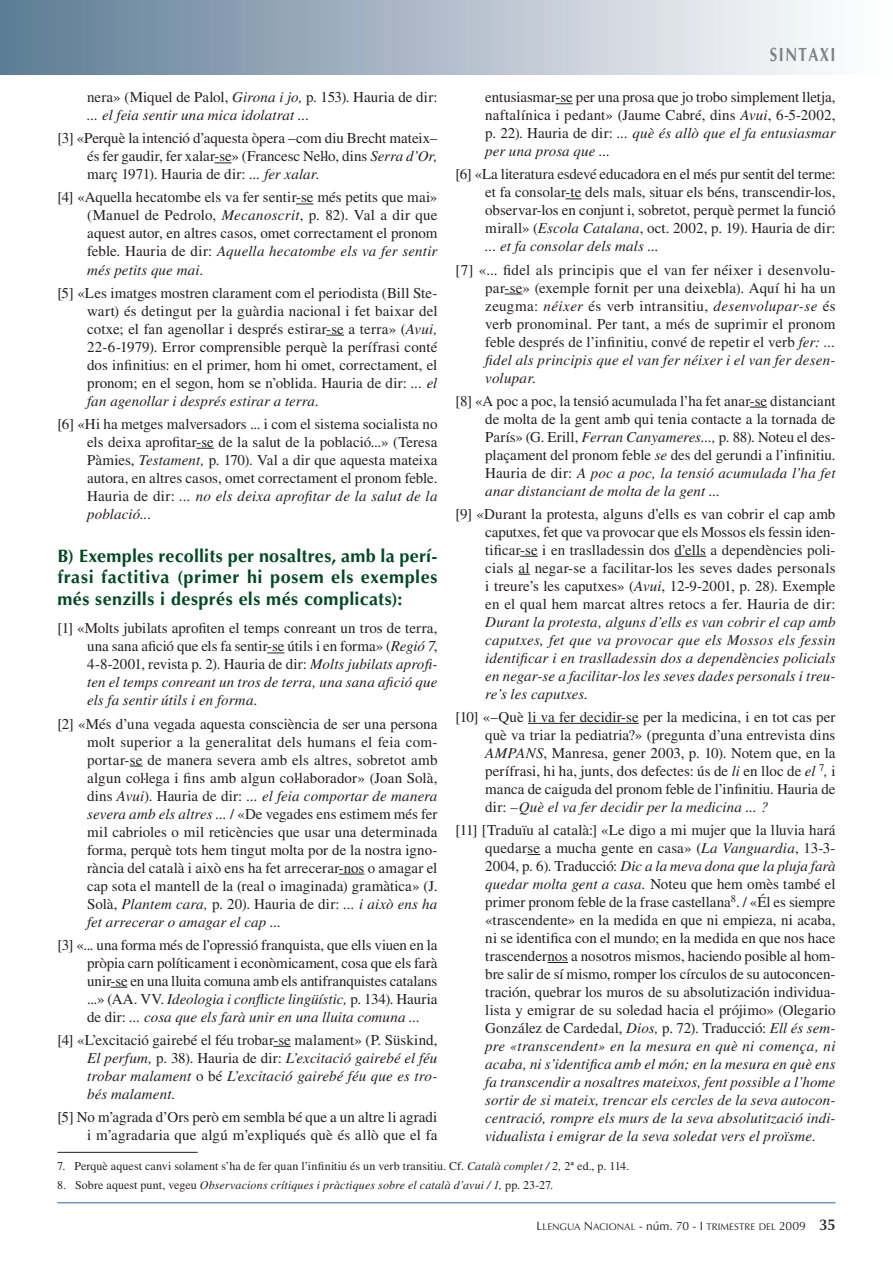
<style>
.page{position:relative;width:893px;height:1263px;background:#fff}
.page>*{position:absolute;margin:0;border:0;box-sizing:border-box;transform-origin:0 0}
.t1{font:19.2px "Optima LT Std Bold SC800";letter-spacing:.095em;color:#808285;scale:.79 1}
.t2{font:700 18px/21.6px "Optima LT Std";letter-spacing:.025em;color:#004923;text-align:justify}
.t3{font:15px/18px "Times LT Std";color:#231f20;text-align:justify}
.t4{font:italic 15px/18px "Times LT Std";letter-spacing:.005em;color:#231f20;text-align:justify}
.t5{font:12px "Times LT Std";letter-spacing:.01em;color:#231f20}
.t6{font:italic 12px "Times LT Std";letter-spacing:.015em;color:#231f20}
.t7{font:9.6px "Optima LT Std SC800";letter-spacing:.005em;color:#231f20}
.s1{font-style:normal}
.s2{font-style:italic}
.s3{font-size:12px}
.s4{font-family:"Optima LT Std";font-size:12px}
.s5{font-family:"Optima LT Std";font-weight:600;font-size:15.6px}
</style>
<div class="page">
<div style="left:0;top:0;width:893px;height:74px;background:linear-gradient(to right,#5d7b95,#fff)"></div>
<hr style="left:57px;top:1202px;width:779px;height:1px;background:#6e99c4">
<svg style="left:214px;top:162px;width:17px;height:1px"></svg>
<svg style="left:296px;top:204px;width:18px;height:1px"></svg>
<svg style="left:326px;top:335px;width:18px;height:1px"></svg>
<svg style="left:196px;top:448px;width:18px;height:1px"></svg>
<svg style="left:267px;top:652px;width:17px;height:1px"></svg>
<svg style="left:130px;top:766px;width:13px;height:1px"></svg>
<svg style="left:339px;top:874px;width:25px;height:1px"></svg>
<svg style="left:111px;top:987px;width:16px;height:1px"></svg>
<svg style="left:273px;top:1046px;width:18px;height:1px"></svg>
<svg style="left:555px;top:103px;width:18px;height:1px"></svg>
<svg style="left:565px;top:198px;width:16px;height:1px"></svg>
<svg style="left:505px;top:294px;width:17px;height:1px"></svg>
<svg style="left:750px;top:407px;width:17px;height:1px"></svg>
<svg style="left:520px;top:556px;width:18px;height:1px"></svg>
<hr style="left:674px;top:556px;width:32px;height:1px;background:#231f20">
<svg style="left:518px;top:574px;width:12px;height:1px"></svg>
<hr style="left:528px;top:723px;width:111px;height:1px;background:#231f20">
<svg style="left:528px;top:854px;width:12px;height:1px"></svg>
<svg style="left:547px;top:962px;width:21px;height:1px"></svg>
<hr style="left:57px;top:1152px;width:141px;height:1px;background:#231f20">
<p class="t1" style="left:770px;top:43px;width:85px">SINTAXI</p>
<p class="t4" style="left:87px;top:88px;width:352px"><span class="s1">nera» (Miquel de Palol,</span> Girona i jo, <span class="s1">p. 153). Hauria de dir: </span>... el feia sentir una mica idolatrat ...</p>
<p class="t3" style="left:87px;top:129px;width:352px;text-indent:-30px">[3] «Perquè la intenció d’aquesta òpera –com diu Brecht mateix– és fer gaudir, fer xalar-se» (Francesc Nel·lo, dins <span class="s2">Serra d’Or, </span>març 1971). Hauria de dir: <span class="s2">... fer xalar.</span></p>
<p class="t3" style="left:87px;top:188px;width:352px;text-indent:-30px">[4] «Aquella hecatombe els va fer sentir-se més petits que mai» (Manuel de Pedrolo, <span class="s2">Mecanoscrit</span>, p. 82). Val a dir que aquest autor, en altres casos, omet correctament el pronom feble. Hauria de dir: <span class="s2">Aquella hecatombe els va fer sentir més petits que mai.</span></p>
<p class="t3" style="left:87px;top:283px;width:352px;text-indent:-30px">[5] «Les imatges mostren clarament com el periodista (Bill Ste&shy;wart) és detingut per la guàrdia nacional i fet baixar del cotxe; el fan agenollar i després estirar-se a terra» (<span class="s2">Avui, </span>22-6-1979). Error comprensible perquè la perífrasi conté dos infinitius: en el primer, hom hi omet, correctament, el pronom; en el segon, hom se n’oblida. Hauria de dir: <span class="s2">... el fan agenollar i després estirar a terra.</span></p>
<p class="t3" style="left:87px;top:415px;width:352px;text-indent:-30px">[6] «Hi ha metges malversadors ... i com el sistema socialista no els deixa aprofitar-se de la salut de la població...» (Teresa Pàmies, <span class="s2">Testament,</span> p. 170). Val a dir que aquesta mateixa autora, en altres casos, omet correctament el pronom feble.<br>Hauria de dir: <span class="s2">... no els deixa aprofitar de la salut de la població...</span></p>
<p class="t2" style="left:57px;top:545px;width:382px">B) Exemples recollits per nosaltres, amb la perí&shy;frasi factitiva (primer hi posem els exemples més senzills i després els més complicats):</p>
<p class="t3" style="left:87px;top:619px;width:352px;text-indent:-30px">[1] «Molts jubilats aprofiten el temps conreant un tros de terra, una sana afició que els fa sentir-se útils i en forma» (<span class="s2">Regió 7</span>, 4-8-2001, revista p. 2). Hauria de dir: <span class="s2">Molts jubilats aprofi&shy;ten el temps conreant un tros de terra, una sana afició que els fa sentir útils i en forma.</span></p>
<p class="t3" style="left:87px;top:714px;width:352px;text-indent:-30px">[2] «Més d’una vegada aquesta consciència de ser una persona molt superior a la generalitat dels humans el feia com&shy;portar-se de manera severa amb els altres, sobretot amb algun col·lega i fins amb algun col·laborador» (Joan Solà, dins <span class="s2">Avui</span>). Hauria de dir: <span class="s2">... el feia comportar de manera severa amb els altres ...</span> / «De vegades ens estimem més fer mil cabrioles o mil reticències que usar una determinada forma, perquè tots hem tingut molta por de la nostra igno&shy;rància del català i això ens ha fet arrecerar-nos o amagar el cap sota el mantell de la (real o imaginada) gramàtica» (J.<br>Solà, <span class="s2">Plantem cara,</span> p. 20). Hauria de dir: <span class="s2">... i això ens ha fet arrecerar o amagar el cap ...</span></p>
<p class="t3" style="left:87px;top:935px;width:352px;text-indent:-30px">[3] «... una forma més de l’opressió franquista, que ells viuen en la pròpia carn políticament i econòmicament, cosa que els farà unir-se en una lluita comuna amb els antifranquistes catalans ...» (AA. VV. <span class="s2">Ideologia i conflicte lingüístic,</span> p. 134). Hauria de dir: <span class="s2">... cosa que els farà unir en una lluita comuna ...</span></p>
<p class="t4" style="left:87px;top:1031px;width:352px;text-indent:-30px"><span class="s1">[4] «L’excitació gairebé el féu trobar-se malament» (P. Süskind, </span>El perfum, <span class="s1">p. 38). Hauria de dir:</span> L’excitació gairebé el féu trobar malament <span class="s1">o bé</span> L’excitació gairebé féu que es tro&shy;bés malament.</p>
<p class="t3" style="left:57px;top:1108px;width:382px;text-align:right">[5] No m’agrada d’Ors però em sembla bé que a un altre li agradi i m’agradaria que algú m’expliqués què és allò que el fa</p>
<p class="t3" style="left:485px;top:88px;width:352px">entusiasmar-se per una prosa que jo trobo simplement lletja, naftalínica i pedant» (Jaume Cabré, dins <span class="s2">Avui</span>, 6-5-2002, p. 22). Hauria de dir: <span class="s2">... què és allò que el fa entusiasmar per una prosa que ...</span></p>
<p class="t3" style="left:485px;top:165px;width:352px;text-indent:-30px">[6] «La literatura esdevé educadora en el més pur sentit del terme: et fa consolar-te dels mals, situar els béns, transcendir-los, observar-los en conjunt i, sobretot, perquè permet la funció mirall» (<span class="s2">Escola Catalana</span>, oct. 2002, p. 19). Hauria de dir: <span class="s2">... et fa consolar dels mals ...</span></p>
<p class="t3" style="left:485px;top:260px;width:352px;text-indent:-30px">[7] «... fidel als principis que el van fer néixer i desenvolu&shy;par-se» (exemple fornit per una deixebla). Aquí hi ha un zeugma: <span class="s2">néixer</span> és verb intransitiu, <span class="s2">desenvolupar-se</span> és verb pronominal. Per tant, a més de suprimir el pronom feble després de l’infinitiu, convé de repetir el verb <span class="s2">fer: ... fidel als principis que el van fer néixer i el van fer desen&shy;volupar</span>.</p>
<p class="t3" style="left:485px;top:391px;width:352px;text-indent:-30px">[8] «A poc a poc, la tensió acumulada l’ha fet anar-se distanciant de molta de la gent amb qui tenia contacte a la tornada de París» (G. Erill, <span class="s2">Ferran Canyameres...,</span> p. 88). Noteu el des&shy;plaçament del pronom feble <span class="s2">se</span> des del gerundi a l’infinitiu.<br>Hauria de dir: <span class="s2">A poc a poc, la tensió acumulada l’ha fet anar distanciant de molta de la gent ...</span></p>
<p class="t3" style="left:485px;top:505px;width:352px;text-indent:-30px">[9] «Durant la protesta, alguns d’ells es van cobrir el cap amb caputxes, fet que va provocar que els Mossos els fessin iden&shy;tificar-se i en traslladessin dos d’ells a dependències poli&shy;cials al negar-se a facilitar-los les seves dades personals i treure’s les caputxes» (<span class="s2">Avui</span>, 12-9-2001, p. 28). Exemple en el qual hem marcat altres retocs a fer. Hauria de dir:</p>
<p class="t4" style="left:485px;top:613px;width:352px">Durant la protesta, alguns d’ells es van cobrir el cap amb caputxes, fet que va provocar que els Mossos els fessin identificar i en traslladessin dos a dependències policials en negar-se a facilitar-los les seves dades personals i treu&shy;re’s les caputxes.</p>
<p class="t3" style="left:485px;top:708px;width:352px;text-indent:-30px">[10] «–Què li va fer decidir-se per la medicina, i en tot cas per què va triar la pediatria?» (pregunta d’una entrevista dins <span class="s2">AMPANS</span>, Manresa, gener 2003, p. 10). Notem que, en la perífrasi, hi ha, junts, dos defectes: ús de <span class="s2">li</span> en lloc de <span class="s2">el</span> <sup>7</sup><span class="s2">,</span> i manca de caiguda del pronom feble de l’infinitiu. Hauria de dir: <span class="s2">–Què el va fer decidir per la medicina ... ?</span></p>
<p class="t3" style="left:485px;top:821px;width:352px;text-indent:-30px">[11] [Traduïu al català:] «Le digo a mi mujer que la lluvia hará quedarse a mucha gente en casa» (<span class="s2">La Vanguardia</span>, 13-3- 2004, p. 6). Traducció: <span class="s2">Dic a la meva dona que la pluja farà quedar molta gent a casa.</span> Noteu que hem omès també el primer pronom feble de la frase castellana<sup>8</sup>. / «Él es siempre «trascendente» en la medida en que ni empieza, ni acaba, ni se identifica con el mundo; en la medida en que nos hace trascendernos a nosotros mismos, haciendo posible al hom&shy;bre salir de sí mismo, romper los círculos de su autoconcen&shy;tración, quebrar los muros de su absolutización individua&shy;lista y emigrar de su soledad hacia el prójimo» (Olegario González de Cardedal, <span class="s2">Dios,</span> p. 72). Traducció: <span class="s2">Ell és sem&shy;pre «transcendent» en la mesura en què ni comença, ni acaba, ni s’identifica amb el món; en la mesura en què ens fa transcendir a nosaltres mateixos, fent possible a l’home sortir de si mateix, trencar els cercles de la seva autocon&shy;centració, rompre els murs de la seva absolutització indi&shy;vidualista i emigrar de la seva soledat vers el proïsme.</span></p>
<p class="t5" style="left:57px;top:1159px;width:573px">7. Perquè aquest canvi solament s’ha de fer quan l’infinitiu és un verb transitiu. Cf. <span class="s2">Català complet / 2,</span> 2ª ed., p. 114.</p>
<p class="t6" style="left:57px;top:1178px;width:498px"><span class="s1">8. Sobre aquest punt, vegeu</span> Observacions crítiques i pràctiques sobre el català d’avui / 1, <span class="s1">pp. 23-27.</span></p>
<p class="t7" style="left:536px;top:1221px;width:301px"><span class="s3">L</span>LENGUA <span class="s3">N</span>ACIONAL <span class="s4">- núm. 70 -</span> <span class="s3">I</span> TRIMESTRE DEL <span class="s3">2009</span> <span class="s5">35</span></p>
</div>
